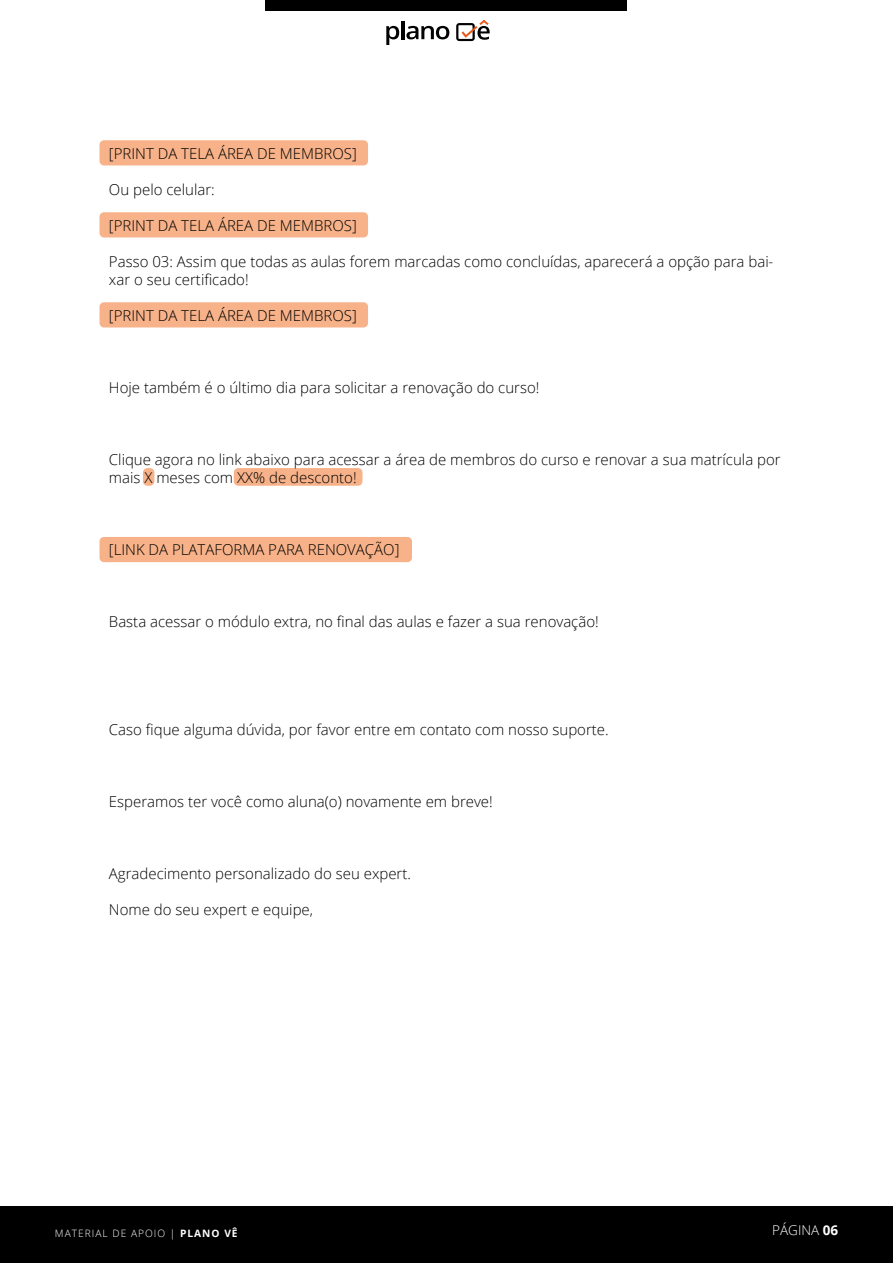
<style>
.page{position:relative;width:893px;height:1263px;background:#fff}
.page>*{position:absolute;margin:0;border:0;box-sizing:border-box;transform-origin:0 0}
.t1{font:300 15px/18px "Open Sans";color:#000}
.t2{font:300 13.5px "Open Sans";color:#fff}
.t3{font:300 10.2px "Open Sans";letter-spacing:.1em;color:#fff}
.s1{font-weight:700}
</style>
<div class="page">
<div style="left:100px;top:140px;width:268px;height:25px;background:#f7b289;border-radius:4px"></div>
<div style="left:100px;top:212px;width:268px;height:25px;background:#f7b289;border-radius:4px"></div>
<div style="left:100px;top:302px;width:268px;height:25px;background:#f7b289;border-radius:4px"></div>
<div style="left:100px;top:537px;width:312px;height:25px;background:#f7b289;border-radius:4px"></div>
<div style="left:234px;top:468px;width:128px;height:18px;background:#f7b289;border-radius:4px"></div>
<div style="left:143px;top:468px;width:11px;height:18px;background:#f7b289;border-radius:4px"></div>
<div style="left:0;top:1206px;width:893px;height:57px;background:#000"></div>
<div style="left:266px;top:0;width:361px;height:11px;background:#000"></div>
<svg style="left:456px;top:20px;width:34px;height:21px"></svg>
<svg style="left:386px;top:26px;width:13px;height:19px"></svg>
<hr style="left:401px;top:21px;width:3px;height:18px;background:#020203">
<svg style="left:406px;top:26px;width:43px;height:13px"></svg>
<p class="t1" style="left:109px;top:144px;width:249px">[PRINT DA TELA ÁREA DE MEMBROS]</p>
<p class="t1" style="left:109px;top:180px;width:107px">Ou pelo celular:</p>
<p class="t1" style="left:109px;top:216px;width:249px">[PRINT DA TELA ÁREA DE MEMBROS]</p>
<p class="t1" style="left:109px;top:252px;width:666px">Passo 03: Assim que todas as aulas forem marcadas como concluídas, aparecerá a opção para bai&shy;xar o seu certificado!</p>
<p class="t1" style="left:109px;top:306px;width:249px">[PRINT DA TELA ÁREA DE MEMBROS]</p>
<p class="t1" style="left:109px;top:378px;width:432px">Hoje também é o último dia para solicitar a renovação do curso!</p>
<p class="t1" style="left:109px;top:450px;width:673px">Clique agora no link abaixo para acessar a área de membros do curso e renovar a sua matrícula por mais X meses com XX% de desconto!</p>
<p class="t1" style="left:109px;top:540px;width:292px">[LINK DA PLATAFORMA PARA RENOVAÇÃO]</p>
<p class="t1" style="left:109px;top:612px;width:491px">Basta acessar o módulo extra, no final das aulas e fazer a sua renovação!</p>
<p class="t1" style="left:109px;top:720px;width:501px">Caso fique alguma dúvida, por favor entre em contato com nosso suporte.</p>
<p class="t1" style="left:109px;top:792px;width:385px">Esperamos ter você como aluna(o) novamente em breve!</p>
<p class="t1" style="left:109px;top:864px;width:304px">Agradecimento personalizado do seu expert.</p>
<p class="t1" style="left:109px;top:900px;width:206px">Nome do seu expert e equipe,</p>
<p class="t3" style="left:55px;top:1226px;width:184px">MATERIAL DE APOIO | <span class="s1">PLANO VÊ</span></p>
<p class="t2" style="left:772px;top:1220px;width:67px">PÁGINA <span class="s1">06</span></p>
</div>
